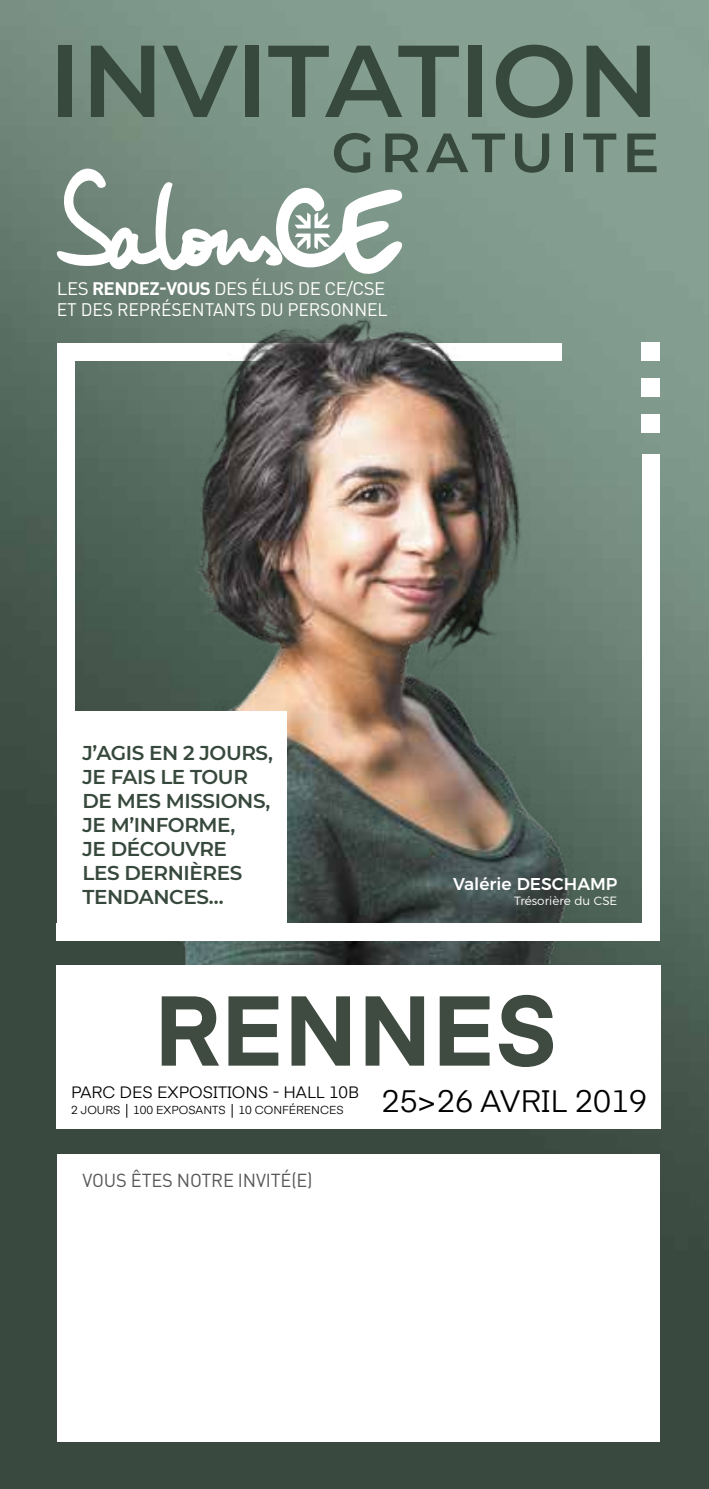
<style>
.page{position:relative;width:709px;height:1489px;background:#fff}
.page>*{position:absolute;margin:0;border:0;box-sizing:border-box;transform-origin:0 0}
.t1{font:600 101.75px "Montserrat";color:#37483c}
.t2{font:700 97.5px "Eina 04";letter-spacing:.01em;color:#3f4a40}
.t3{font:600 55.25px "Montserrat";letter-spacing:.1em;color:#37483c}
.t4{font:30.75px "Eina 04";color:#000}
.t5{font:600 20px/24px "Montserrat";letter-spacing:-.02em;color:#37483c}
.t6{font:18.5px "DIN Pro";letter-spacing:-.01em;color:#575756}
.t7{font:18px/21.5px "DIN Pro";letter-spacing:-.01em;color:#fff;scale:1.04 1}
.t8{font:500 17px "Montserrat";color:#fff}
.t9{font:16.5px "Eina 04";color:#000}
.t10{font:300 12px "Montserrat";color:#fff}
.t11{font:11.5px "Eina 04";color:#000}
.s1{font-weight:700}
</style>
<div class="page">
<img style="left:0;top:0;width:709px;height:1488px">
<img style="left:0;top:284px;width:709px;height:836px">
<div style="left:641px;top:454px;width:18px;height:486px;background:#fff"></div>
<div style="left:641px;top:343px;width:18px;height:18px;background:#fff"></div>
<div style="left:641px;top:378px;width:18px;height:19px;background:#fff"></div>
<div style="left:641px;top:414px;width:18px;height:18px;background:#fff"></div>
<div style="left:57px;top:922px;width:595px;height:18px;background:#fff"></div>
<div style="left:57px;top:344px;width:18px;height:596px;background:#fff"></div>
<div style="left:57px;top:1153px;width:602px;height:288px;background:#fff"></div>
<div style="left:66px;top:711px;width:221px;height:220px;background:#fff"></div>
<svg style="left:55px;top:163px;width:353px;height:113px"></svg>
<div style="left:57px;top:965px;width:604px;height:163px;background:#fff"></div>
<svg style="left:126px;top:1103px;width:1px;height:14px"></svg>
<svg style="left:232px;top:1104px;width:1px;height:13px"></svg>
<h1 class="t1" style="left:49px;top:9px;width:612px">INVITATION</h1>
<h3 class="t3" style="left:331px;top:113px;width:329px">GRATUITE</h3>
<p class="t7" style="left:57px;top:276px;width:319px">LES <span class="s1">RENDEZ-VOUS</span> DES ÉLUS DE CE/CSE<br>ET DES REPRÉSENTANTS DU PERSONNEL</p>
<p class="t5" style="left:82px;top:739px;width:192px">J’AGIS EN 2 JOURS,<br>JE FAIS LE TOUR<br>DE MES MISSIONS,<br>JE M’INFORME,<br>JE DÉCOUVRE<br>LES DERNIÈRES<br>TENDANCES…</p>
<p class="t8" style="left:453px;top:870px;width:166px">Valérie DESCHAMP</p>
<p class="t10" style="left:514px;top:891px;width:105px">Trésorière du CSE</p>
<h2 class="t2" style="left:154px;top:958px;width:404px">RENNES</h2>
<p class="t9" style="left:71px;top:1079px;width:289px">PARC DES EXPOSITIONS - HALL 10B</p>
<p class="t11" style="left:71px;top:1101px;width:274px">2 JOURS 100 EXPOSANTS 10 CONFÉRENCES</p>
<p class="t6" style="left:83px;top:1167px;width:231px">VOUS ÊTES NOTRE INVITÉ(E)</p>
<h3 class="t4" style="left:382px;top:1077px;width:267px">25&gt;26 AVRIL 2019</h3>
</div>
